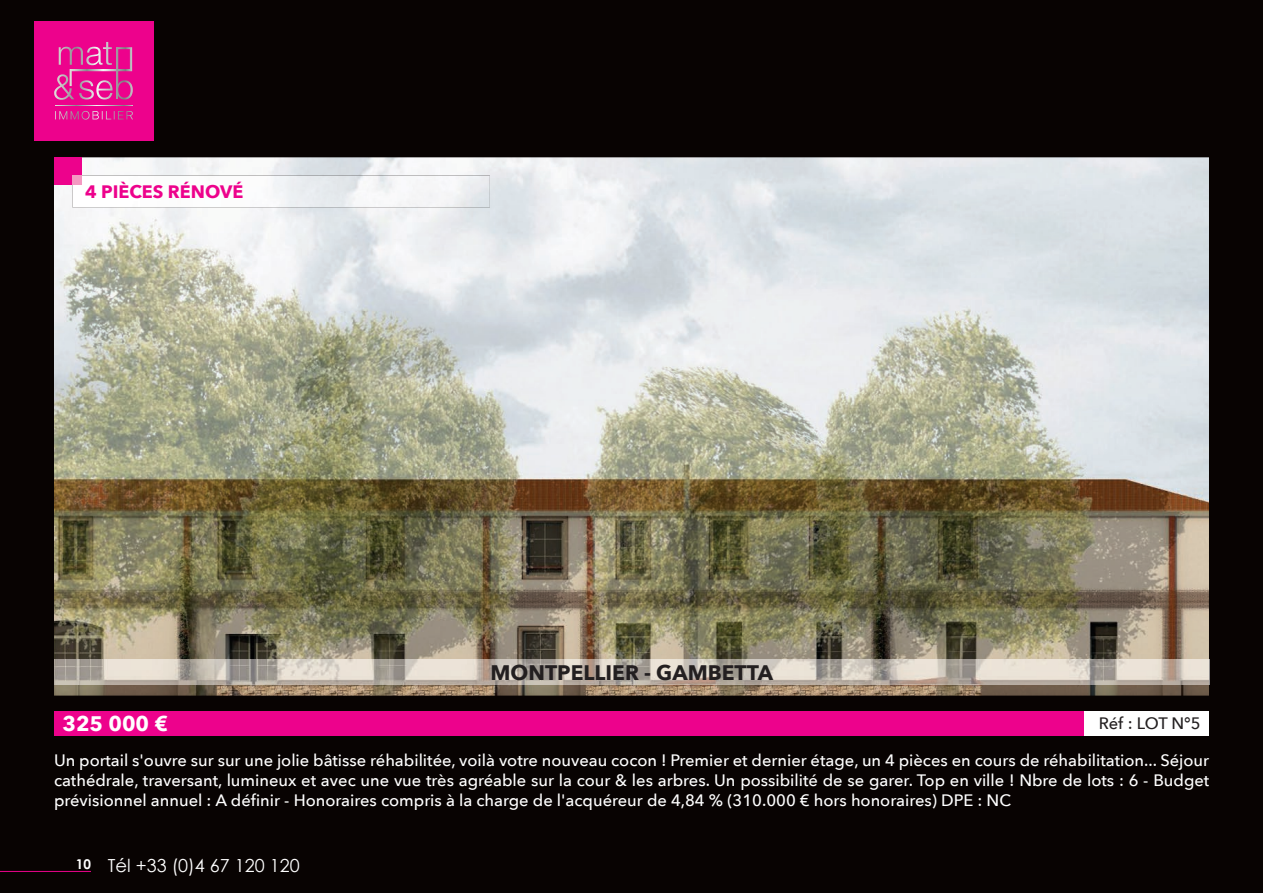
<style>
.page{position:relative;width:1263px;height:893px;background:#080302}
.page>*{position:absolute;margin:0;border:0;box-sizing:border-box;transform-origin:0 0}
.t1{font:700 21px "Avenir Next";color:#231f20}
.t2{font:700 21px "Avenir Next";color:#fff}
.t3{font:18px "Century Gothic";color:#fff}
.t4{font:700 18px "Avenir Next";color:#ed028c}
.t5{font:500 16.5px/19.8px "Avenir Next";color:#fff;text-align:justify}
.t6{font:500 16.5px "Avenir Next";letter-spacing:-.02em;color:#231f20}
</style>
<div class="page">
<div style="left:34px;top:21px;width:119px;height:119px;background:#ed028c"></div>
<svg style="left:55px;top:111px;width:78px;height:9px"></svg>
<svg style="left:55px;top:105px;width:78px;height:1px"></svg>
<svg style="left:59px;top:42px;width:74px;height:57px"></svg>
<hr style="left:0;top:871px;width:91px;height:1px;background:#ed028c">
<img style="left:54px;top:157px;width:1155px;height:539px">
<svg style="left:1209px;top:659px;width:1px;height:26px"></svg>
<img style="left:54px;top:659px;width:1155px;height:26px">
<div style="left:54px;top:711px;width:1057px;height:24px;background:#ed028c"></div>
<div style="left:1084px;top:711px;width:125px;height:24px;background:#fff"></div>
<div style="left:54px;top:157px;width:28px;height:28px;background:#ed028c"></div>
<img style="left:72px;top:176px;width:418px;height:31px">
<div style="left:72px;top:176px;width:10px;height:9px;background:#f499c2"></div>
<p class="t4" style="left:85px;top:176px;width:160px">4 PIÈCES RÉNOVÉ</p>
<p class="t1" style="left:491px;top:655px;width:284px">MONTPELLIER - GAMBETTA</p>
<p class="t2" style="left:63px;top:706px;width:107px">325 000 €</p>
<p class="t6" style="left:1099px;top:709px;width:103px">Réf : LOT N°5</p>
<p class="t5" style="left:54px;top:750px;width:1157px">Un portail s'ouvre sur sur une jolie bâtisse réhabilitée, voilà votre nouveau cocon ! Premier et dernier étage, un 4 pièces en cours de réhabilitation... Séjour cathédrale, traversant, lumineux et avec une vue très agréable sur la cour &amp; les arbres. Un possibilité de se garer. Top en ville ! Nbre de lots : 6 - Budget prévisionnel annuel : A définir - Honoraires compris à la charge de l'acquéreur de 4,84 % (310.000 € hors honoraires) DPE : NC</p>
<p class="t3" style="left:76px;top:854px;width:225px"><sup>10</sup> Tél +33 (0)4 67 120 120</p>
</div>
